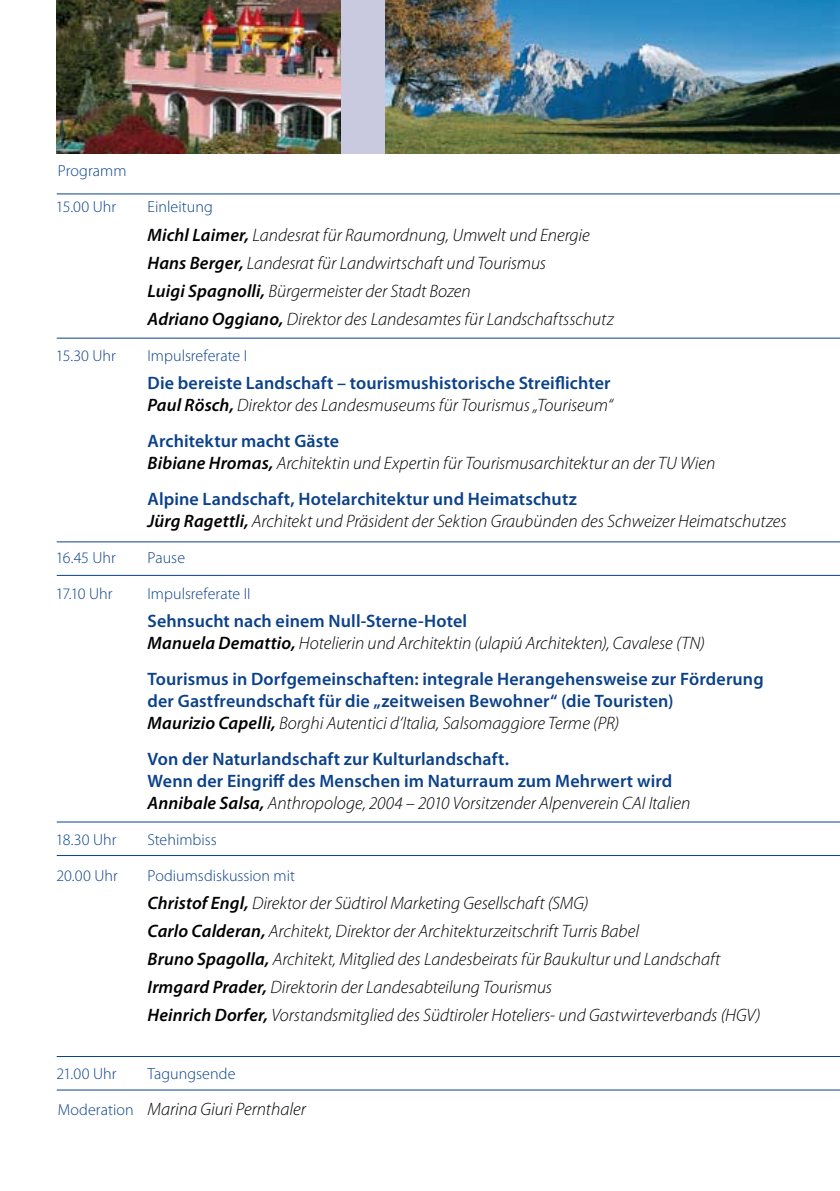
<style>
.page{position:relative;width:840px;height:1191px;background:#fff}
.page>*{position:absolute;margin:0;border:0;box-sizing:border-box;transform-origin:0 0}
.t1{font:italic 300 18px/28px "Myriad Pro";color:#000}
.t2{font:600 18px/22px "Myriad Pro";letter-spacing:.005em;color:#0a418a}
.t3{font:300 16px "Myriad Pro";color:#0a418a}
.s1{font-weight:600}
.s2{font-style:italic;color:#000}
.s3{font-weight:300;font-style:italic;color:#000}
.s4{font-weight:600;font-style:normal;color:#0a418a}
.s5{font-style:normal;font-size:16px;color:#0a418a}
</style>
<div class="page">
<div style="left:57px;top:0;width:782px;height:153px;background:#c9c9e0"></div>
<hr style="left:57px;top:338px;width:782px;height:1px;background:#0a418a">
<hr style="left:57px;top:193px;width:782px;height:1px;background:#0a418a">
<hr style="left:57px;top:541px;width:782px;height:1px;background:#0a418a">
<hr style="left:57px;top:821px;width:782px;height:1px;background:#0a418a">
<hr style="left:57px;top:1056px;width:782px;height:1px;background:#0a418a">
<hr style="left:57px;top:575px;width:782px;height:1px;background:#0a418a">
<hr style="left:57px;top:855px;width:782px;height:1px;background:#0a418a">
<hr style="left:57px;top:1089px;width:782px;height:1px;background:#0a418a">
<img style="left:57px;top:0;width:283px;height:153px">
<img style="left:386px;top:0;width:453px;height:153px">
<p class="t3" style="left:58px;top:162px;width:70px">Programm</p>
<p class="t3" style="left:56px;top:198px;width:62px">15.00 Uhr</p>
<p class="t3" style="left:147px;top:198px;width:67px">Einleitung</p>
<p class="t1" style="left:147px;top:221px;width:467px"><span class="s1">Michl Laimer,</span> Landesrat für Raumordnung, Umwelt und Energie <span class="s1">Hans Berger,</span> Landesrat für Landwirtschaft und Tourismus<br><span class="s1">Luigi Spagnolli,</span> Bürgermeister der Stadt Bozen<br><span class="s1">Adriano Oggiano,</span> Direktor des Landesamtes für Landschaftsschutz</p>
<p class="t3" style="left:56px;top:346px;width:61px">15.30 Uhr</p>
<p class="t3" style="left:147px;top:346px;width:101px">Impulsreferate I</p>
<p class="t2" style="left:147px;top:371px;width:466px">Die bereiste Landschaft – tourismushistorische Streiflichter<br><span class="s2">Paul Rösch,</span> <span class="s3">Direktor des Landesmuseums für Tourismus „Touriseum“</span></p>
<p class="t1" style="left:147px;top:430px;width:569px;line-height:22px"><span class="s4">Architektur macht Gäste<br></span><span class="s1">Bibiane Hromas,</span> Architektin und Expertin für Tourismusarchitektur an der TU Wien</p>
<p class="t1" style="left:147px;top:488px;width:640px;line-height:22px"><span class="s4">Alpine Landschaft, Hotelarchitektur und Heimatschutz<br></span><span class="s1">Jürg Ragettli,</span> Architekt und Präsident der Sektion Graubünden des Schweizer Heimatschutzes</p>
<p class="t3" style="left:56px;top:548px;width:61px">16.45 Uhr</p>
<p class="t3" style="left:147px;top:548px;width:39px">Pause</p>
<p class="t3" style="left:56px;top:584px;width:58px">17.10 Uhr</p>
<p class="t3" style="left:147px;top:584px;width:104px">Impulsreferate II</p>
<p class="t1" style="left:147px;top:610px;width:558px;line-height:22px"><span class="s4">Sehnsucht nach einem Null-Sterne-Hotel<br></span><span class="s1">Manuela Demattio,</span> Hotelierin und Architektin (ulapiú Architekten), Cavalese (TN)</p>
<p class="t2" style="left:147px;top:667px;width:617px">Tourismus in Dorfgemeinschaften: integrale Herangehensweise zur Förderung der Gastfreundschaft für die „zeitweisen Bewohner“ (die Touristen)<br><span class="s2">Maurizio Capelli,</span> <span class="s3">Borghi Autentici d‘Italia, Salsomaggiore Terme (PR)</span></p>
<p class="t2" style="left:147px;top:747px;width:544px">Von der Naturlandschaft zur Kulturlandschaft.<br>Wenn der Eingriff des Menschen im Naturraum zum Mehrwert wird<br><span class="s2">Annibale Salsa,</span> <span class="s3">Anthropologe, 2004 – 2010 Vorsitzender Alpenverein CAI Italien</span></p>
<p class="t3" style="left:56px;top:830px;width:62px">18.30 Uhr</p>
<p class="t3" style="left:147px;top:830px;width:71px">Stehimbiss</p>
<p class="t3" style="left:56px;top:866px;width:63px">20.00 Uhr</p>
<p class="t3" style="left:147px;top:866px;width:149px">Podiumsdiskussion mit</p>
<p class="t1" style="left:147px;top:889px;width:614px"><span class="s1">Christof Engl,</span> Direktor der Südtirol Marketing Gesellschaft (SMG)<br><span class="s1">Carlo Calderan,</span> Architekt, Direktor der Architekturzeitschrift Turris Babel<br><span class="s1">Bruno Spagolla,</span> Architekt, Mitglied des Landesbeirats für Baukultur und Landschaft <span class="s1">Irmgard Prader,</span> Direktorin der Landesabteilung Tourismus<br><span class="s1">Heinrich Dorfer,</span> Vorstandsmitglied des Südtiroler Hoteliers- und Gastwirteverbands (HGV)</p>
<p class="t3" style="left:56px;top:1064px;width:61px">21.00 Uhr</p>
<p class="t3" style="left:147px;top:1064px;width:89px">Tagungsende</p>
<p class="t1" style="left:58px;top:1095px;width:249px"><span class="s5">Moderation</span> Marina Giuri Pernthaler</p>
</div>
